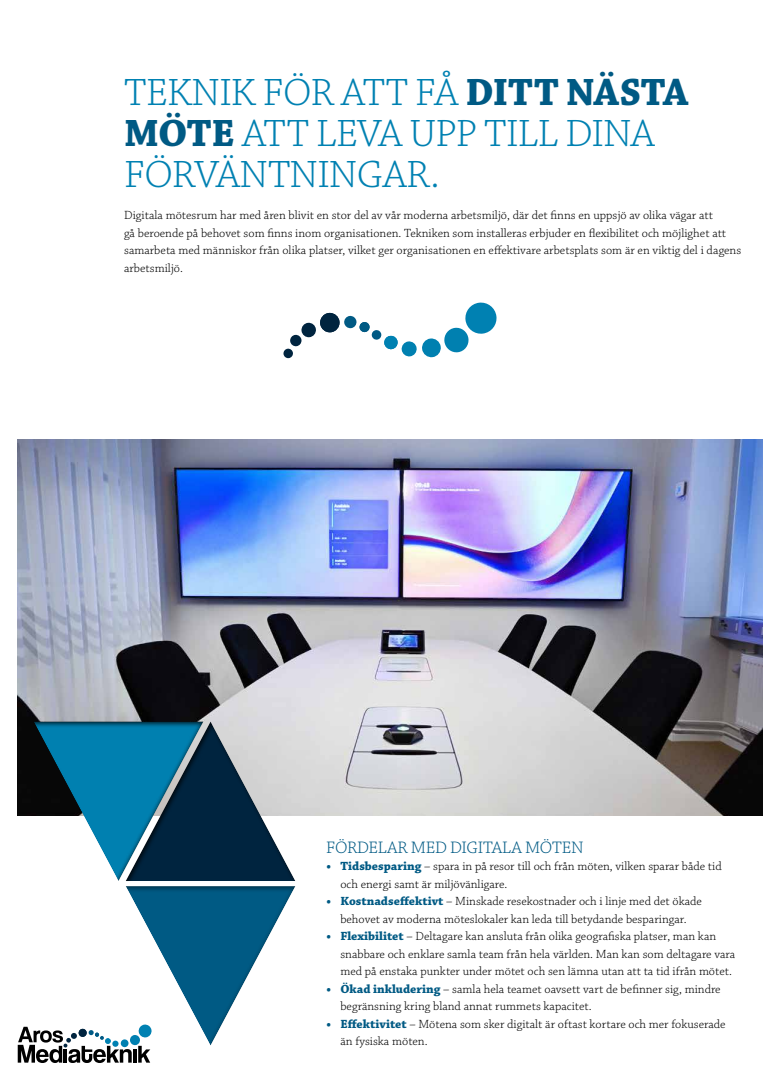
<style>
.page{position:relative;width:780px;height:1081px;background:#fff}
.page>*{position:absolute;margin:0;border:0;box-sizing:border-box;transform-origin:0 0}
.t1{font:300 40px/41.2px "Chaparral Pro";letter-spacing:-.02em;color:#0081b2}
.t2{font:300 17.5px "Chaparral Pro";letter-spacing:-.015em;color:#005a84}
.t3{font:300 12.5px/17.5px "Chaparral Pro";color:#000}
.s1{font-weight:700;color:#005a84}
</style>
<div class="page">
<div style="left:290px;top:335px;width:12px;height:11px;background:#00243f;border-radius:50%"></div>
<svg style="left:283px;top:348px;width:10px;height:10px"></svg>
<div style="left:371px;top:330px;width:10px;height:10px;background:#005a84;border-radius:4px"></div>
<svg style="left:301px;top:313px;width:69px;height:25px"></svg>
<svg style="left:384px;top:302px;width:113px;height:56px"></svg>
<img style="left:18px;top:439px;width:744px;height:376px">
<svg style="left:18px;top:721px;width:277px;height:342px"></svg>
<div style="left:32px;top:720px;width:172px;height:161px;background:#000;opacity:.75"></div>
<h1 class="t1" style="left:124px;top:73px;width:566px">TEKNIK FÖR ATT FÅ <span class="s1">DITT NÄSTA<br>MÖTE</span> ATT LEVA UPP TILL DINA<br>FÖRVÄNTNINGAR.</h1>
<p class="t3" style="left:124px;top:207px;width:618px">Digitala mötesrum har med åren blivit en stor del av vår moderna arbetsmiljö, där det finns en uppsjö av olika vägar att<br>gå beroende på behovet som finns inom organisationen. Tekniken som installeras erbjuder en flexibilitet och möjlighet att samarbeta med människor från olika platser, vilket ger organisationen en effektivare arbetsplats som är en viktig del i dagens arbetsmiljö.</p>
<h2 class="t2" style="left:326px;top:838px;width:259px">FÖRDELAR MED DIGITALA MÖTEN</h2>
<p class="t3" style="left:340px;top:858px;width:383px;text-indent:-14px"><span class="s1">• Tidsbesparing</span> – spara in på resor till och från möten, vilken sparar både tid och energi samt är miljövänligare.</p>
<p class="t3" style="left:326px;top:893px;width:377px;text-align:center"><span class="s1">• Kostnadseffektivt</span> – Minskade resekostnader och i linje med det ökade behovet av moderna möteslokaler kan leda till betydande besparingar.</p>
<p class="t3" style="left:340px;top:928px;width:396px;text-indent:-14px"><span class="s1">• Flexibilitet</span> – Deltagare kan ansluta från olika geografiska platser, man kan snabbare och enklare samla team från hela världen. Man kan som deltagare vara med på enstaka punkter under mötet och sen lämna utan att ta tid ifrån mötet.</p>
<p class="t3" style="left:340px;top:981px;width:382px;text-indent:-14px"><span class="s1">• Ökad inkludering</span> – samla hela teamet oavsett vart de befinner sig, mindre begränsning kring bland annat rummets kapacitet.</p>
<p class="t3" style="left:340px;top:1016px;width:386px;text-indent:-14px"><span class="s1">• Effektivitet</span> – Mötena som sker digitalt är oftast kortare och mer fokuserade än fysiska möten.</p>
</div>
